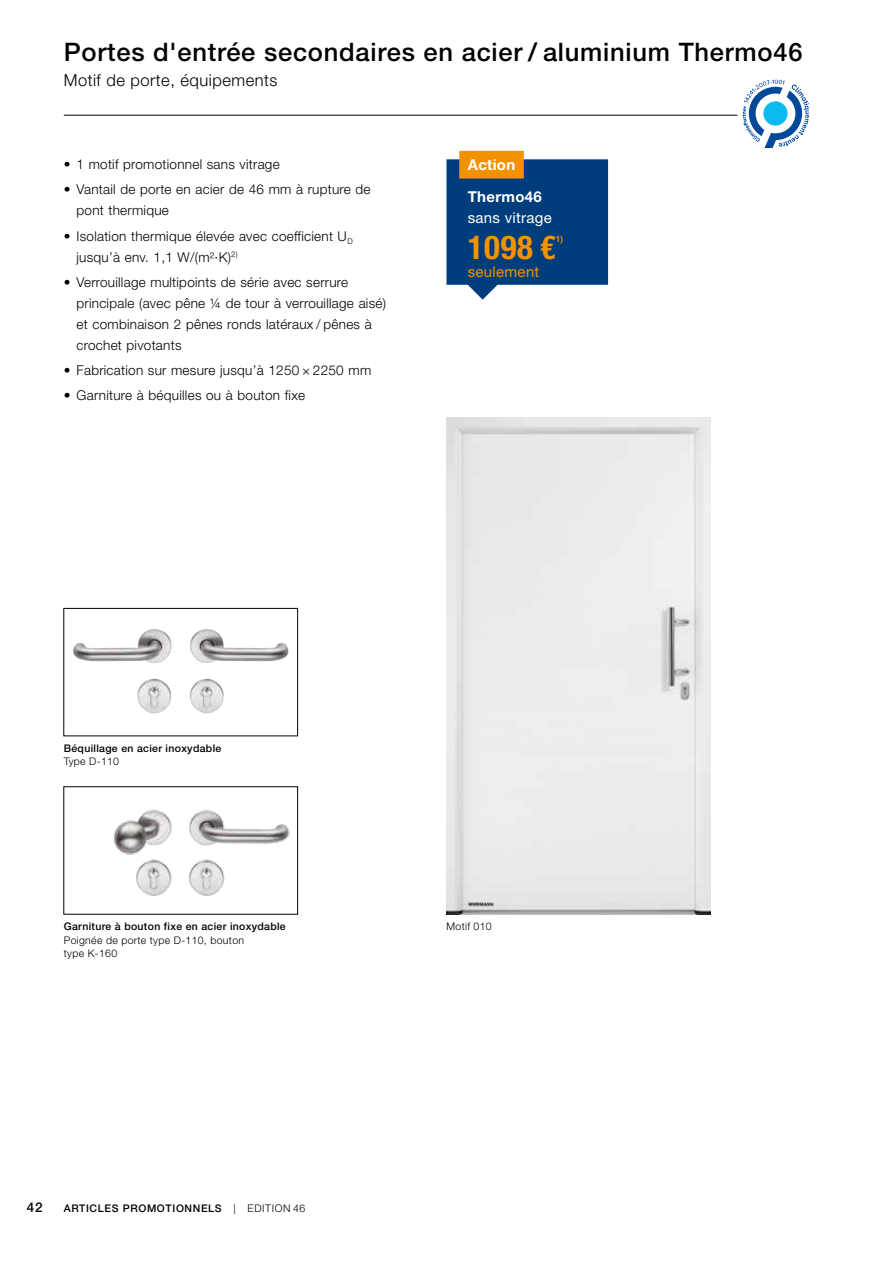
<style>
.page{position:relative;width:893px;height:1263px;background:#fff}
.page>*{position:absolute;margin:0;border:0;box-sizing:border-box;transform-origin:0 0}
.t1{font:700 condensed 32.85px "Hoermann Helvetica Neue";color:#f39200}
.t2{font:500 25.5px "Hoermann Helvetica Neue";letter-spacing:.03em;color:#000}
.t3{font:300 16.5px "Hoermann Helvetica Neue";letter-spacing:.03em;color:#000}
.t4{font:700 15px "Hoermann Helvetica Neue";letter-spacing:.02em;color:#fff}
.t5{font:15px "Hoermann Helvetica Neue Rm";letter-spacing:.02em;color:#fff}
.t6{font:15px "Hoermann Helvetica Neue Rm";letter-spacing:.02em;color:#f39200}
.t7{font:300 13.5px/21px "Hoermann Helvetica Neue";letter-spacing:.02em;color:#000}
.t8{font:500 13.5px "Hoermann Helvetica Neue";color:#000}
.t9{font:500 10.5px "Hoermann Helvetica Neue";letter-spacing:.03em;color:#000}
.t10{font:300 10.5px/13.5px "Hoermann Helvetica Neue";letter-spacing:.03em;color:#000}
.t11{font:500 10.5px "Hoermann Helvetica Neue";letter-spacing:.06em;color:#000}
.t12{font:700 condensed 8.7px "Hoermann Helvetica Neue";color:#f39200}
.s1{font-weight:300}
</style>
<div class="page">
<img style="left:113px;top:809px;width:177px;height:87px">
<img style="left:73px;top:629px;width:216px;height:85px">
<div style="left:64px;top:608px;width:234px;height:128px;border:1px solid #000"></div>
<svg style="left:446px;top:151px;width:162px;height:149px;background:#355e86"></svg>
<img style="left:446px;top:418px;width:265px;height:496px">
<hr style="left:64px;top:115px;width:744px;height:1px;background:#000">
<div style="left:737px;top:74px;width:77px;height:77px;background:#fff;border-radius:50%"></div>
<svg style="left:742px;top:79px;width:67px;height:69px"></svg>
<h2 class="t2" style="left:64px;top:34px;width:740px">Portes d'entrée secondaires en acier / aluminium Thermo46</h2>
<p class="t3" style="left:64px;top:69px;width:215px">Motif de porte, équipements</p>
<p class="t7" style="left:64px;top:153px;width:217px">• 1 motif promotionnel sans vitrage</p>
<p class="t7" style="left:77px;top:178px;width:296px;text-indent:-13px">• Vantail de porte en acier de 46 mm à rupture de pont thermique</p>
<p class="t7" style="left:77px;top:224px;width:278px;text-indent:-13px">• Isolation thermique élevée avec coefficient U<sub>D </sub>jusqu’à env. 1,1 W/(m²·K)<sup>2)</sup></p>
<p class="t7" style="left:77px;top:271px;width:311px;text-indent:-13px">• Verrouillage multipoints de série avec serrure principale (avec pêne ¼ de tour à verrouillage aisé) et combinaison 2 pênes ronds latéraux / pênes à crochet pivotants</p>
<p class="t7" style="left:64px;top:359px;width:309px">• Fabrication sur mesure jusqu’à 1250 × 2250 mm</p>
<p class="t7" style="left:64px;top:384px;width:243px">• Garniture à béquilles ou à bouton fixe</p>
<p class="t4" style="left:468px;top:154px;width:49px">Action</p>
<p class="t4" style="left:468px;top:186px;width:76px">Thermo46</p>
<p class="t5" style="left:468px;top:207px;width:86px">sans vitrage</p>
<h1 class="t1" style="left:468px;top:225px;width:89px">1098 €</h1>
<p class="t12" style="left:556px;top:233px;width:8px">1)</p>
<p class="t6" style="left:468px;top:261px;width:73px">seulement</p>
<p class="t9" style="left:64px;top:741px;width:159px">Béquillage en acier inoxydable</p>
<p class="t10" style="left:64px;top:754px;width:57px">Type D-110</p>
<p class="t9" style="left:64px;top:919px;width:223px">Garniture à bouton fixe en acier inoxydable</p>
<p class="t10" style="left:446px;top:919px;width:47px">Motif 010</p>
<p class="t10" style="left:64px;top:932px;width:182px">Poignée de porte type D-110, bouton type K-160</p>
<p class="t8" style="left:27px;top:1198px;width:17px">42</p>
<p class="t11" style="left:64px;top:1201px;width:243px">ARTICLES PROMOTIONNELS <span class="s1">| EDITION 46</span></p>
</div>
